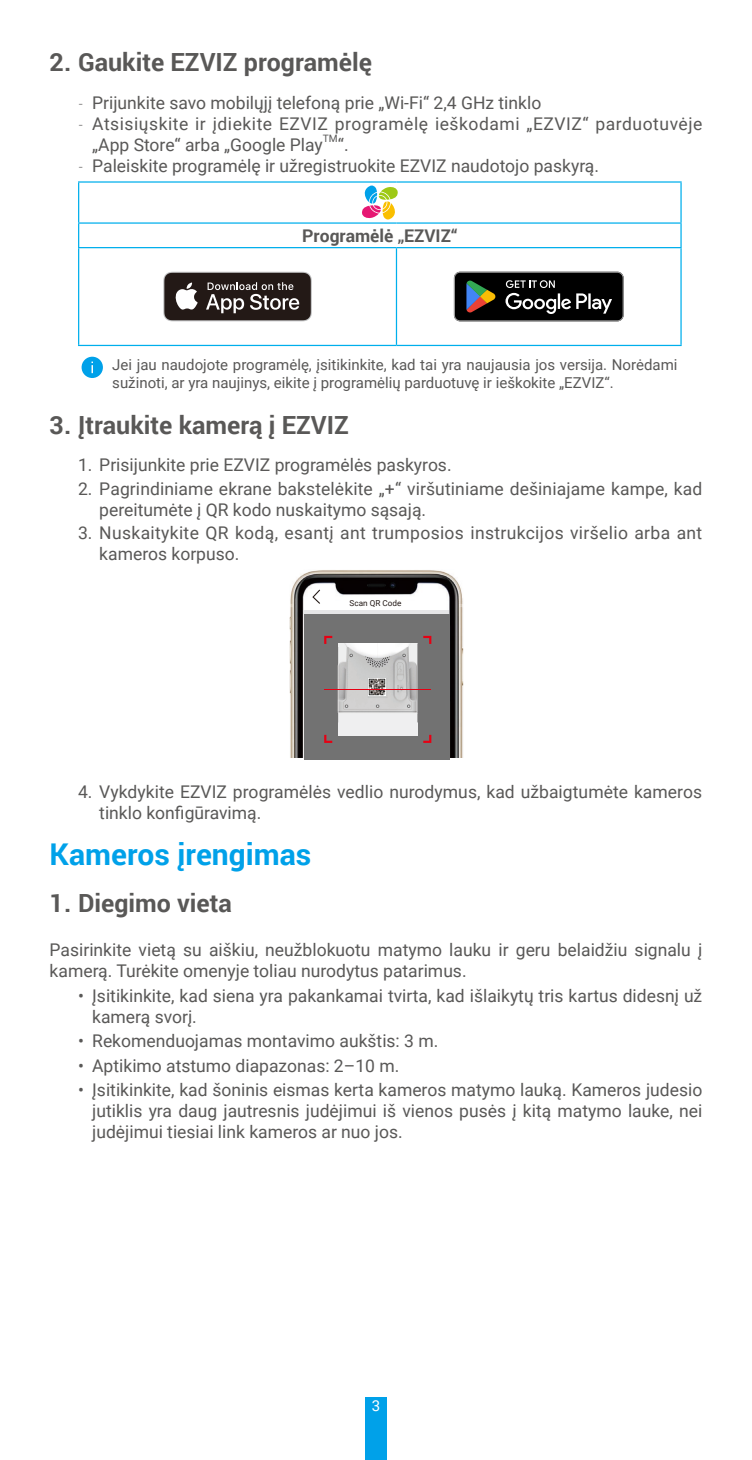
<style>
.page{position:relative;width:752px;height:1460px;background:#fff}
.page>*{position:absolute;margin:0;border:0;box-sizing:border-box;transform-origin:0 0}
.t1{font:700 30px "Roboto";color:#00a1e9}
.t2{font:700 25px "Roboto";color:#595857}
.t3{font:17.5px/21px "Roboto";color:#595857}
.t4{font:17.5px/21px "Roboto";letter-spacing:.03em;color:#595857}
.t5{font:17.5px/21px "Roboto";letter-spacing:.02em;color:#595857}
.t6{font:700 17.5px "Roboto";color:#595857}
.t7{font:15px/18px "Roboto";color:#595857}
.t8{font:15px "Roboto";color:#fff}
.t9{font:10.25px "Roboto";color:#595857}
.t10{font:8.25px "Roboto";color:#231916}
.s1{font-family:"DIN Cond";font-weight:300}
</style>
<div class="page">
<div style="left:365px;top:1398px;width:21px;height:62px;background:#00a1e9"></div>
<hr style="left:78px;top:181px;width:318px;height:2px;background:#00afec">
<hr style="left:78px;top:183px;width:1px;height:39px;background:#00afec">
<hr style="left:396px;top:181px;width:285px;height:2px;background:#00afec">
<hr style="left:680px;top:183px;width:1px;height:39px;background:#00afec">
<hr style="left:78px;top:222px;width:318px;height:2px;background:#00afec">
<svg style="left:78px;top:224px;width:1px;height:23px"></svg>
<hr style="left:396px;top:222px;width:285px;height:2px;background:#00afec">
<svg style="left:680px;top:224px;width:1px;height:23px"></svg>
<hr style="left:78px;top:247px;width:318px;height:1px;background:#00afec">
<hr style="left:78px;top:248px;width:1px;height:97px;background:#00afec">
<hr style="left:396px;top:247px;width:285px;height:1px;background:#00afec">
<hr style="left:395px;top:248px;width:2px;height:97px;background:#00afec">
<hr style="left:680px;top:248px;width:1px;height:97px;background:#00afec">
<hr style="left:78px;top:345px;width:318px;height:1px;background:#00afec">
<hr style="left:396px;top:345px;width:285px;height:1px;background:#00afec">
<svg style="left:362px;top:186px;width:36px;height:33px"></svg>
<svg style="left:163px;top:272px;width:149px;height:49px;background:#4d4543"></svg>
<svg style="left:453px;top:272px;width:170px;height:49px;background:#282826"></svg>
<div style="left:81px;top:357px;width:22px;height:21px;background:#00a1e9;border-radius:50%"></div>
<svg style="left:91px;top:362px;width:2px;height:11px"></svg>
<img style="left:289px;top:570px;width:174px;height:188px">
<div style="left:303px;top:614px;width:146px;height:146px;background:#727272"></div>
<hr style="left:303px;top:610px;width:146px;height:4px;background:#e6e6e7">
<svg style="left:312px;top:590px;width:8px;height:14px"></svg>
<div style="left:338px;top:643px;width:79px;height:92px;background:#efeff0"></div>
<svg style="left:324px;top:636px;width:8px;height:8px"></svg>
<svg style="left:423px;top:636px;width:8px;height:8px"></svg>
<svg style="left:324px;top:735px;width:8px;height:8px"></svg>
<svg style="left:423px;top:735px;width:8px;height:8px"></svg>
<img style="left:337px;top:643px;width:81px;height:70px">
<img style="left:338px;top:644px;width:79px;height:3px">
<img style="left:368px;top:678px;width:17px;height:18px">
<hr style="left:324px;top:689px;width:106px;height:1px;background:#e60013">
<h2 class="t2" style="left:50px;top:44px;width:324px">2. Gaukite EZVIZ programėlę</h2>
<p class="t3" style="left:78px;top:91px;width:464px"><span class="s1">-</span> Prijunkite savo mobilųjį telefoną prie „Wi-Fi“ 2,4 GHz tinklo</p>
<p class="t4" style="left:92px;top:112px;width:611px;text-indent:-14px"><span class="s1">-</span> Atsisiųskite ir įdiekite EZVIZ programėlę ieškodami „EZVIZ“ parduotuvėje „App Store“ arba „Google Play</p>
<p class="t9" style="left:323px;top:132px;width:16px">TM</p>
<p class="t3" style="left:338px;top:133px;width:12px">“.</p>
<p class="t3" style="left:78px;top:154px;width:522px"><span class="s1">-</span> Paleiskite programėlę ir užregistruokite EZVIZ naudotojo paskyrą.</p>
<p class="t6" style="left:302px;top:223px;width:156px">Programėlė „EZVIZ“</p>
<p class="t7" style="left:112px;top:355px;width:566px">Jei jau naudojote programėlę, įsitikinkite, kad tai yra naujausia jos versija. Norėdami sužinoti, ar yra naujinys, eikite į programėlių parduotuvę ir ieškokite „EZVIZ“.</p>
<h2 class="t2" style="left:50px;top:407px;width:300px">3. Įtraukite kamerą į EZVIZ</h2>
<p class="t3" style="left:78px;top:454px;width:375px">1. Prisijunkite prie EZVIZ programėlės paskyros.</p>
<p class="t3" style="left:99px;top:477px;width:604px;text-indent:-21px">2. Pagrindiniame ekrane bakstelėkite „+“ viršutiniame dešiniajame kampe, kad pereitumėte į QR kodo nuskaitymo sąsają.</p>
<p class="t5" style="left:99px;top:521px;width:604px;text-indent:-21px">3. Nuskaitykite QR kodą, esantį ant trumposios instrukcijos viršelio arba ant kameros korpuso.</p>
<p class="t10" style="left:349px;top:597px;width:53px">Scan QR Code</p>
<p class="t3" style="left:99px;top:780px;width:604px;text-indent:-21px">4. Vykdykite EZVIZ programėlės vedlio nurodymus, kad užbaigtumėte kameros tinklo konfigūravimą.</p>
<h1 class="t1" style="left:50px;top:834px;width:263px">Kameros įrengimas</h1>
<h2 class="t2" style="left:50px;top:886px;width:184px">1. Diegimo vieta</h2>
<p class="t3" style="left:50px;top:939px;width:653px">Pasirinkite vietą su aiškiu, neužblokuotu matymo lauku ir geru belaidžiu signalu į kamerą. Turėkite omenyje toliau nurodytus patarimus.</p>
<p class="t3" style="left:92px;top:984px;width:611px;text-indent:-14px">• Įsitikinkite, kad siena yra pakankamai tvirta, kad išlaikytų tris kartus didesnį už kamerą svorį.</p>
<p class="t3" style="left:78px;top:1030px;width:361px">• Rekomenduojamas montavimo aukštis: 3 m.</p>
<p class="t3" style="left:78px;top:1054px;width:322px">• Aptikimo atstumo diapazonas: 2–10 m.</p>
<p class="t3" style="left:92px;top:1079px;width:611px;text-align:justify;text-indent:-14px">• Įsitikinkite, kad šoninis eismas kerta kameros matymo lauką. Kameros judesio jutiklis yra daug jautresnis judėjimui iš vienos pusės į kitą matymo lauke, nei judėjimui tiesiai link kameros ar nuo jos.</p>
<p class="t8" style="left:371px;top:1395px;width:10px">3</p>
</div>
